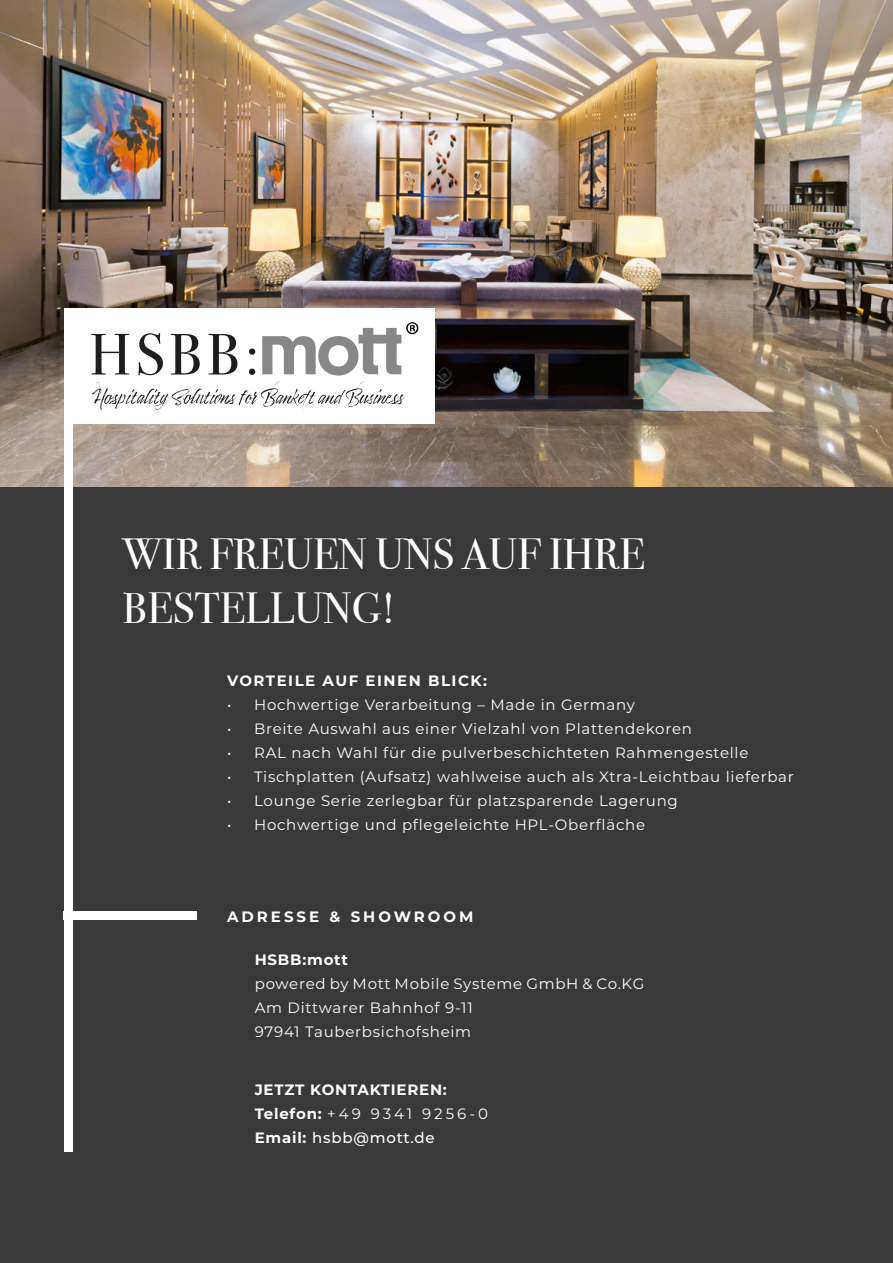
<style>
.page{position:relative;width:893px;height:1263px;background:#fff}
.page>*{position:absolute;margin:0;border:0;box-sizing:border-box;transform-origin:0 0}
.t1{font:43.5px/54px "Bodoni Svty Two ITCTT";color:#fff}
.t2{font:15px/24px "Montserrat";letter-spacing:.05em;color:#fff}
.t3{font:700 15px/24px "Montserrat";letter-spacing:.05em;color:#fff}
.t4{font:700 15px "Montserrat";letter-spacing:.1em;color:#fff}
.t5{font:700 15px "Montserrat";letter-spacing:.2em;color:#fff}
.s1{font-weight:400}
.s2{font-weight:500}
</style>
<div class="page">
<div style="left:0;top:479px;width:893px;height:784px;background:#3a3939"></div>
<img style="left:0;top:0;width:893px;height:487px">
<div style="left:64px;top:308px;width:371px;height:116px;background:#fff"></div>
<div style="left:64px;top:911px;width:133px;height:8px;background:#fff"></div>
<div style="left:64px;top:308px;width:8px;height:843px;background:#fff"></div>
<svg style="left:91px;top:334px;width:38px;height:40px"></svg>
<svg style="left:138px;top:333px;width:25px;height:42px"></svg>
<svg style="left:171px;top:334px;width:29px;height:40px"></svg>
<svg style="left:208px;top:334px;width:29px;height:40px"></svg>
<svg style="left:249px;top:348px;width:6px;height:27px"></svg>
<svg style="left:92px;top:382px;width:313px;height:28px"></svg>
<svg style="left:262px;top:322px;width:156px;height:54px"></svg>
<h1 class="t1" style="left:123px;top:523px;width:524px">WIR FREUEN UNS AUF IHRE<br>BESTELLUNG!</h1>
<p class="t4" style="left:227px;top:670px;width:261px">VORTEILE AUF EINEN BLICK:</p>
<p class="t2" style="left:227px;top:692px;width:409px">• Hochwertige Verarbeitung – Made in Germany</p>
<p class="t2" style="left:227px;top:716px;width:466px">• Breite Auswahl aus einer Vielzahl von Plattendekoren</p>
<p class="t2" style="left:227px;top:740px;width:523px">• RAL nach Wahl für die pulverbeschichteten Rahmengestelle</p>
<p class="t2" style="left:227px;top:764px;width:568px">• Tischplatten (Aufsatz) wahlweise auch als Xtra-Leichtbau lieferbar</p>
<p class="t2" style="left:227px;top:788px;width:452px">• Lounge Serie zerlegbar für platzsparende Lagerung</p>
<p class="t2" style="left:227px;top:812px;width:420px">• Hochwertige und pflegeleichte HPL-Oberfläche</p>
<p class="t5" style="left:227px;top:906px;width:248px">ADRESSE &amp; SHOWROOM</p>
<p class="t3" style="left:255px;top:947px;width:95px">HSBB:mott</p>
<p class="t2" style="left:255px;top:971px;width:391px">powered by Mott Mobile Systeme GmbH &amp; Co.KG<br>Am Dittwarer Bahnhof 9-11<br>97941 Tauberbsichofsheim</p>
<p class="t3" style="left:255px;top:1077px;width:235px">JETZT KONTAKTIEREN:<br>Telefon: <span class="s1">+49 9341 9256-0<br></span>Email: <span class="s2">hsbb@mott.de</span></p>
</div>
